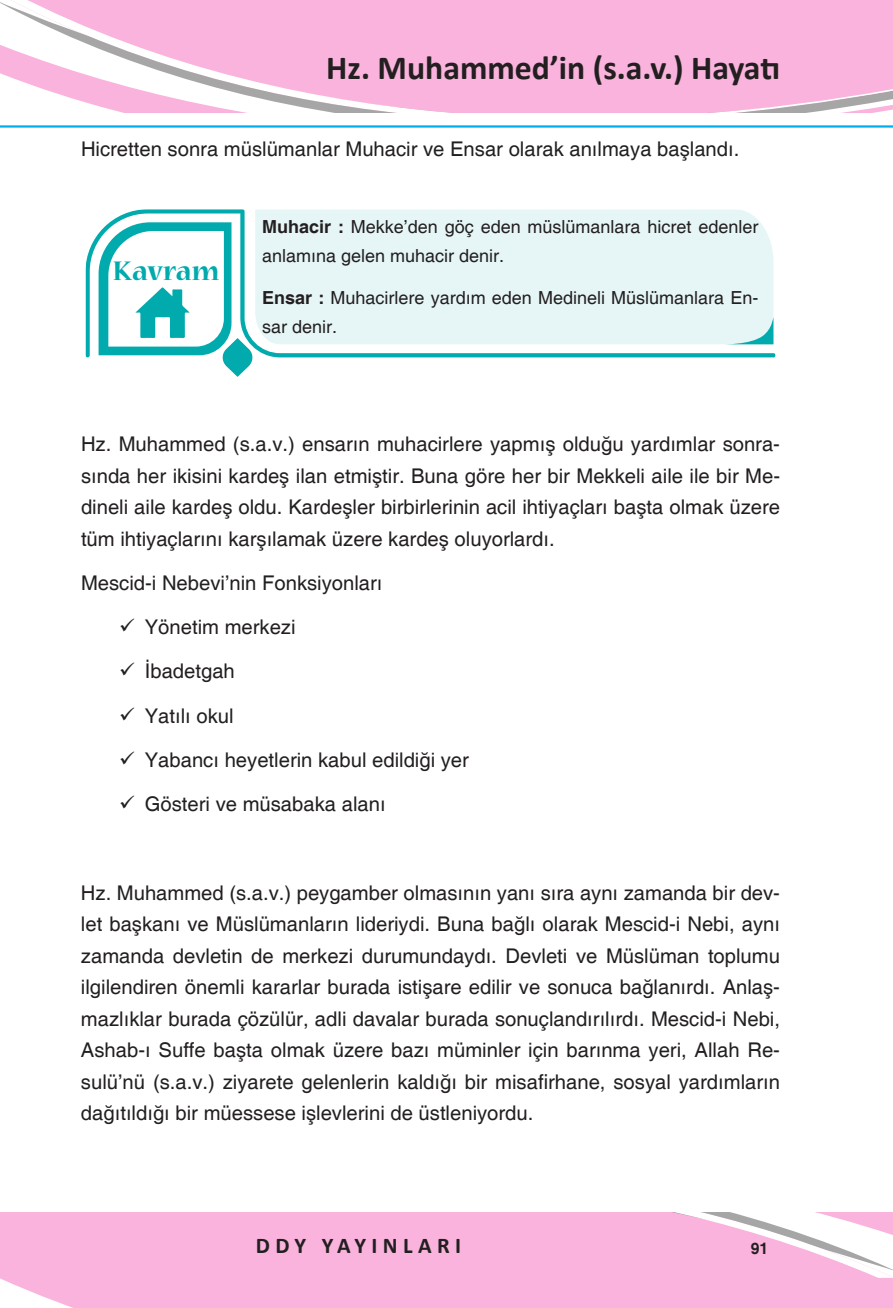
<style>
.page{position:relative;width:893px;height:1308px;background:#fff}
.page>*{position:absolute;margin:0;border:0;box-sizing:border-box;transform-origin:0 0}
.t1{font:700 33.75px "Calibri";color:#231f20}
.t2{font:700 29.93px "Nueva Std";color:#00aaad}
.t3{font:700 22.5px "Calibri";letter-spacing:.24em;color:#231f20}
.t4{font:20.25px/31.5px "Helvetica";color:#231f20;text-align:justify}
.t5{font:18px/29.2px "Helvetica";color:#231f20}
.t6{font:700 15.75px "Helvetica";color:#231f20}
.s1{font-weight:700}
</style>
<div class="page">
<svg style="left:0;top:1213px;width:893px;height:94px;background:#f8b8dd"></svg>
<svg style="left:0;top:0;width:893px;height:45px;background:#f8b8dd"></svg>
<svg style="left:0;top:45px;width:893px;height:67px;fill:#f9b3dc"></svg>
<hr style="left:0;top:125px;width:893px;height:3px;background:#00aeef">
<svg style="left:86px;top:209px;width:690px;height:148px;background:#dff3f4"></svg>
<svg style="left:723px;top:316px;width:50px;height:29px"></svg>
<svg style="left:99px;top:222px;width:155px;height:155px"></svg>
<h1 class="t1" style="left:326px;top:44px;width:455px">Hz. Muhammed’in (s.a.v.) Hayatı</h1>
<p class="t4" style="left:81px;top:134px;width:660px">Hicretten sonra müslümanlar Muhacir ve Ensar olarak anılmaya başlandı.</p>
<h2 class="t2" style="left:113px;top:257px;width:108px">Kavram</h2>
<p class="t5" style="left:262px;top:212px;width:498px"><span class="s1">Muhacir :</span> Mekke’den göç eden müslümanlara hicret edenler anlamına gelen muhacir denir.</p>
<p class="t5" style="left:262px;top:284px;width:498px"><span class="s1">Ensar :</span> Muhacirlere yardım eden Medineli Müslümanlara En&shy;sar denir.</p>
<p class="t4" style="left:81px;top:429px;width:701px">Hz. Muhammed (s.a.v.) ensarın muhacirlere yapmış olduğu yardımlar sonra&shy;sında her ikisini kardeş ilan etmiştir. Buna göre her bir Mekkeli aile ile bir Me&shy;dineli aile kardeş oldu. Kardeşler birbirlerinin acil ihtiyaçları başta olmak üzere tüm ihtiyaçlarını karşılamak üzere kardeş oluyorlardı.</p>
<p class="t4" style="left:145px;top:561px;width:326px;line-height:44.3px;text-align:left;text-indent:-64px">Mescid-i Nebevi’nin Fonksiyonları<br>Yönetim merkezi<br>İbadetgah<br>Yatılı okul<br>Yabancı heyetlerin kabul edildiği yer<br>Gösteri ve müsabaka alanı</p>
<p class="t4" style="left:81px;top:877px;width:701px">Hz. Muhammed (s.a.v.) peygamber olmasının yanı sıra aynı zamanda bir dev&shy;let başkanı ve Müslümanların lideriydi. Buna bağlı olarak Mescid-i Nebi, aynı zamanda devletin de merkezi durumundaydı. Devleti ve Müslüman toplumu ilgilendiren önemli kararlar burada istişare edilir ve sonuca bağlanırdı. Anlaş&shy;mazlıklar burada çözülür, adli davalar burada sonuçlandırılırdı. Mescid-i Nebi, Ashab-ı Suffe başta olmak üzere bazı müminler için barınma yeri, Allah Re&shy;sulü’nü (s.a.v.) ziyarete gelenlerin kaldığı bir misafirhane, sosyal yardımların dağıtıldığı bir müessese işlevlerini de üstleniyordu.</p>
<p class="t3" style="left:256px;top:1229px;width:207px">DDY YAYINLARI</p>
<p class="t6" style="left:751px;top:1238px;width:19px">91</p>
</div>
